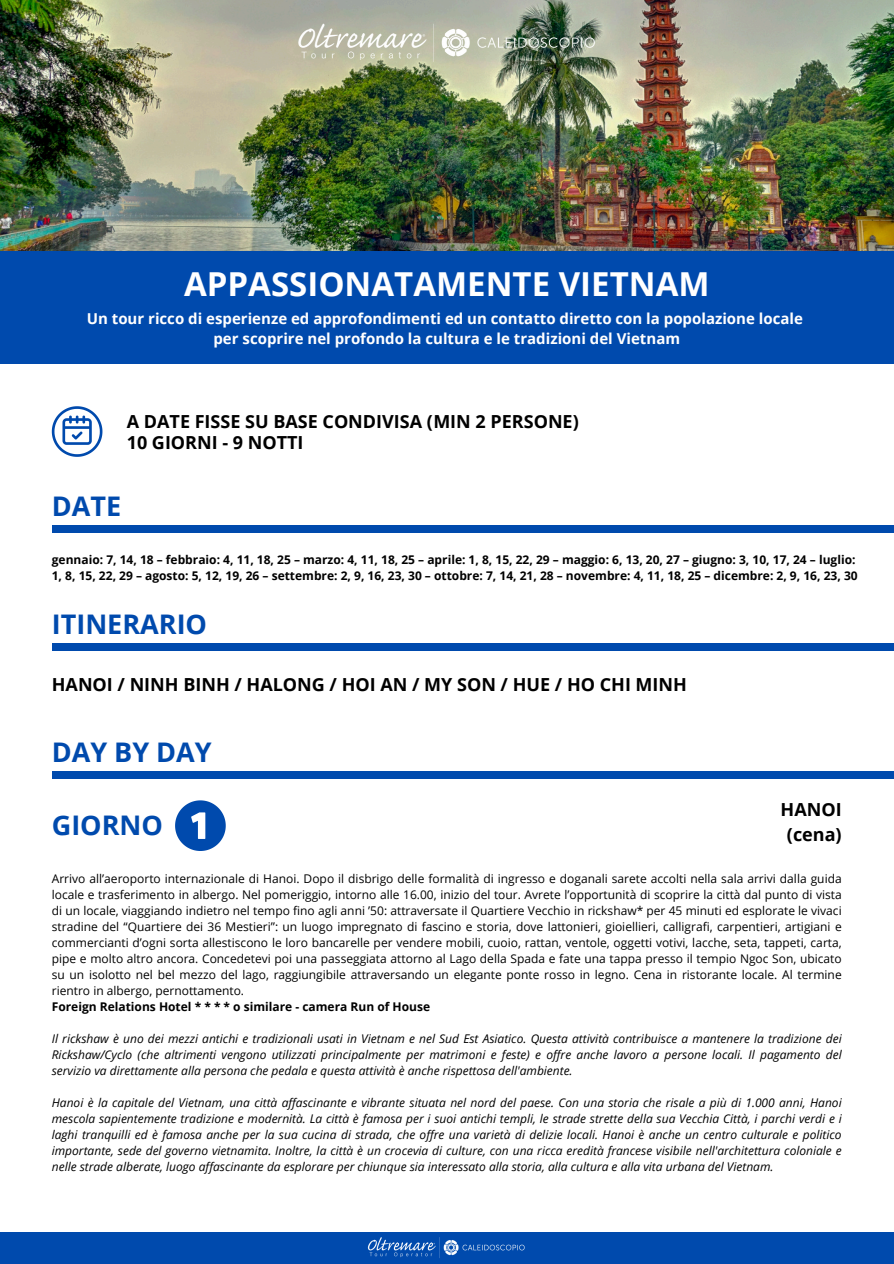
<style>
.page{position:relative;width:894px;height:1264px;background:#fff}
.page>*{position:absolute;margin:0;border:0;box-sizing:border-box;transform-origin:0 0}
.t1{font:700 33px "Open Sans";color:#fff}
.t2{font:700 27px "Open Sans";color:#004aad}
.t3{font:700 18px "Open Sans";color:#000}
.t4{font:700 15px/20.2px "Open Sans";color:#fff;text-align:center}
.t5{font:italic 12px/16px "Open Sans";color:#000;text-align:justify}
.t6{font:12px/16px "Open Sans";color:#000;text-align:justify}
.t7{font:700 12px/16px "Open Sans";color:#000}
</style>
<div class="page">
<img style="left:0;top:0;width:893px;height:251px">
<div style="left:0;top:251px;width:893px;height:112px;background:#004aad"></div>
<div style="left:52px;top:771px;width:841px;height:7px;background:#004aad"></div>
<div style="left:52px;top:643px;width:841px;height:7px;background:#004aad"></div>
<img style="left:289px;top:19px;width:315px;height:48px">
<svg style="left:52px;top:406px;width:50px;height:51px"></svg>
<svg style="left:175px;top:800px;width:51px;height:51px"></svg>
<div style="left:0;top:1231px;width:893px;height:32px;background:#004aad"></div>
<img style="left:367px;top:1237px;width:158px;height:21px">
<div style="left:52px;top:525px;width:841px;height:7px;background:#004aad"></div>
<h2 class="t1" style="left:184px;top:261px;width:527px">APPASSIONATAMENTE VIETNAM</h2>
<h2 class="t4" style="left:87px;top:308px;width:717px">Un tour ricco di esperienze ed approfondimenti ed un contatto diretto con la popolazione locale per scoprire nel profondo la cultura e le tradizioni del Vietnam</h2>
<h2 class="t3" style="left:127px;top:408px;width:453px">A DATE FISSE SU BASE CONDIVISA (MIN 2 PERSONE)</h2>
<p class="t3" style="left:127px;top:429px;width:178px">10 GIORNI - 9 NOTTI</p>
<p class="t2" style="left:52px;top:486px;width:71px">DATE</p>
<p class="t7" style="left:52px;top:551px;width:807px">gennaio: 7, 14, 18 – febbraio: 4, 11, 18, 25 – marzo: 4, 11, 18, 25 – aprile: 1, 8, 15, 22, 29 – maggio: 6, 13, 20, 27 – giugno: 3, 10, 17, 24 – luglio:<br>1, 8, 15, 22, 29 – agosto: 5, 12, 19, 26 – settembre: 2, 9, 16, 23, 30 – ottobre: 7, 14, 21, 28 – novembre: 4, 11, 18, 25 – dicembre: 2, 9, 16, 23, 30</p>
<h2 class="t2" style="left:52px;top:605px;width:157px">ITINERARIO</h2>
<h3 class="t3" style="left:52px;top:671px;width:636px">HANOI / NINH BINH / HALONG / HOI AN / MY SON / HUE / HO CHI MINH</h3>
<h6 class="t2" style="left:52px;top:732px;width:161px">DAY BY DAY</h6>
<p class="t2" style="left:52px;top:806px;width:113px">GIORNO</p>
<h3 class="t3" style="left:780px;top:796px;width:63px">HANOI</h3>
<h3 class="t3" style="left:786px;top:821px;width:56px">(cena)</h3>
<h5 class="t6" style="left:52px;top:870px;width:791px">Arrivo all’aeroporto internazionale di Hanoi. Dopo il disbrigo delle formalità di ingresso e doganali sarete accolti nella sala arrivi dalla guida locale e trasferimento in albergo. Nel pomeriggio, intorno alle 16.00, inizio del tour. Avrete l’opportunità di scoprire la città dal punto di vista di un locale, viaggiando indietro nel tempo fino agli anni ’50: attraversate il Quartiere Vecchio in rickshaw* per 45 minuti ed esplorate le vivaci stradine del “Quartiere dei 36 Mestieri”: un luogo impregnato di fascino e storia, dove lattonieri, gioiellieri, calligrafi, carpentieri, artigiani e commercianti d’ogni sorta allestiscono le loro bancarelle per vendere mobili, cuoio, rattan, ventole, oggetti votivi, lacche, seta, tappeti, carta, pipe e molto altro ancora. Concedetevi poi una passeggiata attorno al Lago della Spada e fate una tappa presso il tempio Ngoc Son, ubicato su un isolotto nel bel mezzo del lago, raggiungibile attraversando un elegante ponte rosso in legno. Cena in ristorante locale. Al termine rientro in albergo, pernottamento.</h5>
<p class="t7" style="left:52px;top:998px;width:380px">Foreign Relations Hotel * * * * o similare - camera Run of House</p>
<h3 class="t5" style="left:52px;top:1030px;width:791px">Il rickshaw è uno dei mezzi antichi e tradizionali usati in Vietnam e nel Sud Est Asiatico. Questa attività contribuisce a mantenere la tradizione dei Rickshaw/Cyclo (che altrimenti vengono utilizzati principalmente per matrimoni e feste) e offre anche lavoro a persone locali. Il pagamento del servizio va direttamente alla persona che pedala e questa attività è anche rispettosa dell'ambiente.</h3>
<h3 class="t5" style="left:52px;top:1094px;width:791px">Hanoi è la capitale del Vietnam, una città affascinante e vibrante situata nel nord del paese. Con una storia che risale a più di 1.000 anni, Hanoi mescola sapientemente tradizione e modernità. La città è famosa per i suoi antichi templi, le strade strette della sua Vecchia Città, i parchi verdi e i laghi tranquilli ed è famosa anche per la sua cucina di strada, che offre una varietà di delizie locali. Hanoi è anche un centro culturale e politico importante, sede del governo vietnamita. Inoltre, la città è un crocevia di culture, con una ricca eredità francese visibile nell'architettura coloniale e nelle strade alberate, luogo affascinante da esplorare per chiunque sia interessato alla storia, alla cultura e alla vita urbana del Vietnam.</h3>
</div>
